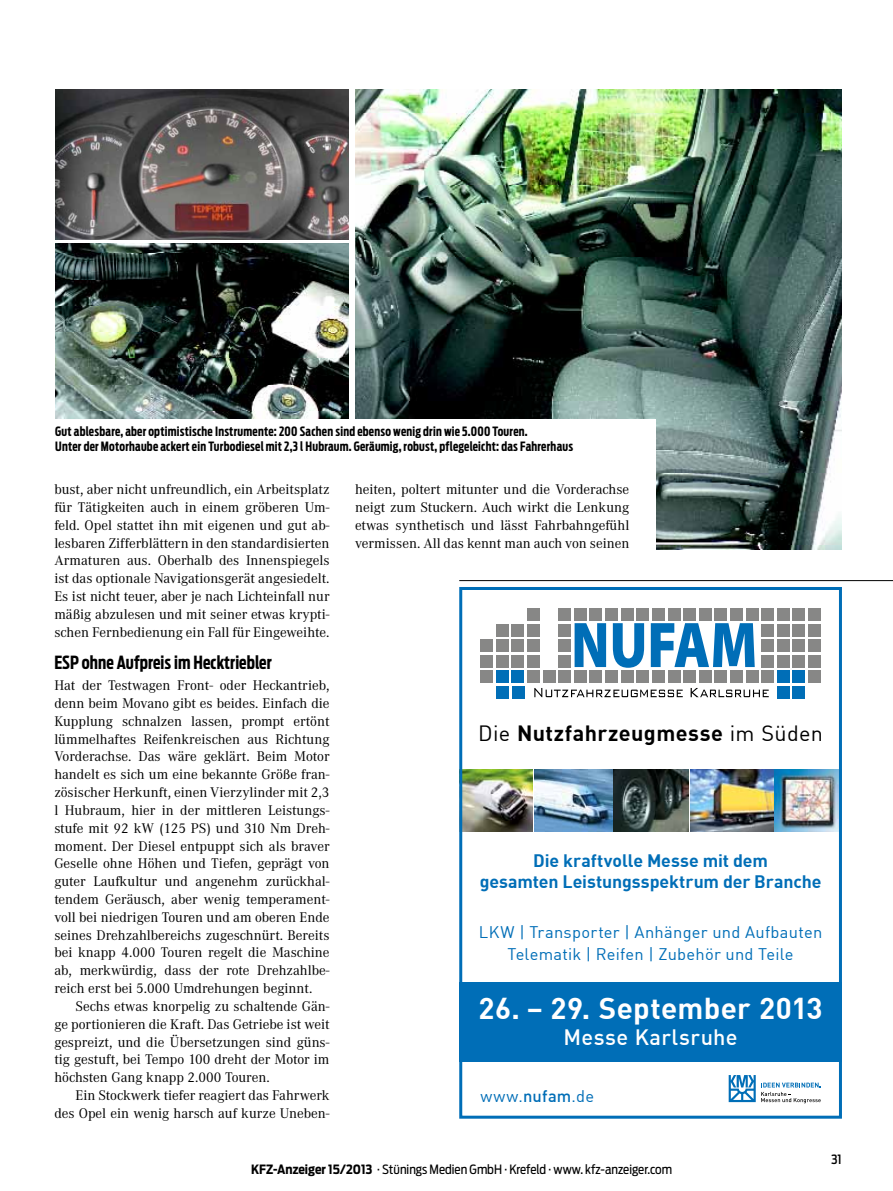
<style>
.page{position:relative;width:893px;height:1191px;background:#fff}
.page>*{position:absolute;margin:0;border:0;box-sizing:border-box;transform-origin:0 0}
.t1{font:700 29.55px "DIN";letter-spacing:.01em;color:#fff}
.t2{font:500 21.75px "DIN";letter-spacing:.02em;color:#fff}
.t3{font:700 21.6px "DIN";letter-spacing:.02em;color:#000}
.t4{font:700 18px "Antenna Extra Cond";letter-spacing:.005em;color:#000}
.t5{font:700 17.7px/21.3px "DIN";letter-spacing:-.005em;color:#006eb7;text-align:center}
.t6{font:16.5px/21px "DIN";letter-spacing:.015em;color:#006eb7;text-align:center}
.t7{font:14.55px/17.9px "Corporate A";color:#000;text-align:justify}
.t8{font:700 12.75px/15px "Antenna Extra Cond";letter-spacing:.02em;color:#000}
.t9{font:12.75px "Antenna Cond";color:#000}
.t10{font:500 12.75px "Antenna Cond";color:#000}
.s1{font-weight:400}
.s2{font-weight:500}
.s3{font-weight:700}
</style>
<div class="page">
<img style="left:775px;top:769px;width:63px;height:63px">
<img style="left:535px;top:769px;width:77px;height:63px">
<img style="left:614px;top:769px;width:74px;height:63px">
<img style="left:690px;top:769px;width:83px;height:63px">
<img style="left:463px;top:769px;width:70px;height:63px">
<div style="left:527px;top:608px;width:13px;height:12px;background:#878786"></div>
<div style="left:558px;top:608px;width:13px;height:12px;background:#878786"></div>
<div style="left:574px;top:608px;width:13px;height:12px;background:#878786"></div>
<div style="left:590px;top:608px;width:12px;height:12px;background:#878786"></div>
<div style="left:605px;top:608px;width:13px;height:12px;background:#878786"></div>
<div style="left:621px;top:608px;width:12px;height:12px;background:#878786"></div>
<div style="left:637px;top:608px;width:12px;height:12px;background:#878786"></div>
<div style="left:652px;top:608px;width:13px;height:12px;background:#878786"></div>
<div style="left:668px;top:608px;width:12px;height:12px;background:#878786"></div>
<div style="left:683px;top:608px;width:13px;height:12px;background:#878786"></div>
<div style="left:699px;top:608px;width:12px;height:12px;background:#878786"></div>
<div style="left:715px;top:608px;width:12px;height:12px;background:#878786"></div>
<div style="left:730px;top:608px;width:13px;height:12px;background:#878786"></div>
<div style="left:746px;top:608px;width:12px;height:12px;background:#878786"></div>
<div style="left:761px;top:608px;width:13px;height:12px;background:#878786"></div>
<div style="left:777px;top:608px;width:12px;height:12px;background:#878786"></div>
<div style="left:793px;top:608px;width:12px;height:12px;background:#878786"></div>
<div style="left:496px;top:624px;width:13px;height:12px;background:#878786"></div>
<div style="left:512px;top:624px;width:12px;height:12px;background:#878786"></div>
<div style="left:527px;top:624px;width:13px;height:12px;background:#878786"></div>
<div style="left:793px;top:624px;width:12px;height:12px;background:#878786"></div>
<div style="left:480px;top:639px;width:13px;height:13px;background:#878786"></div>
<div style="left:496px;top:639px;width:13px;height:13px;background:#878786"></div>
<div style="left:512px;top:639px;width:12px;height:13px;background:#878786"></div>
<div style="left:527px;top:639px;width:13px;height:13px;background:#878786"></div>
<div style="left:793px;top:639px;width:12px;height:13px;background:#878786"></div>
<div style="left:480px;top:655px;width:13px;height:12px;background:#878786"></div>
<div style="left:496px;top:655px;width:13px;height:12px;background:#878786"></div>
<div style="left:512px;top:655px;width:12px;height:12px;background:#878786"></div>
<div style="left:527px;top:655px;width:13px;height:12px;background:#878786"></div>
<div style="left:558px;top:624px;width:13px;height:12px;background:#878786"></div>
<div style="left:558px;top:639px;width:13px;height:13px;background:#878786"></div>
<div style="left:558px;top:655px;width:13px;height:12px;background:#878786"></div>
<div style="left:793px;top:655px;width:12px;height:12px;background:#878786"></div>
<div style="left:777px;top:624px;width:12px;height:12px;background:#878786"></div>
<div style="left:777px;top:639px;width:12px;height:13px;background:#878786"></div>
<div style="left:777px;top:655px;width:12px;height:12px;background:#878786"></div>
<div style="left:761px;top:624px;width:13px;height:12px;background:#878786"></div>
<div style="left:761px;top:639px;width:13px;height:13px;background:#878786"></div>
<div style="left:761px;top:655px;width:13px;height:12px;background:#878786"></div>
<div style="left:480px;top:670px;width:13px;height:13px;background:#878786"></div>
<div style="left:496px;top:670px;width:13px;height:13px;background:#006eb7"></div>
<div style="left:512px;top:670px;width:12px;height:13px;background:#006eb7"></div>
<div style="left:527px;top:670px;width:13px;height:13px;background:#878786"></div>
<div style="left:543px;top:670px;width:12px;height:13px;background:#878786"></div>
<div style="left:558px;top:670px;width:13px;height:13px;background:#878786"></div>
<div style="left:574px;top:670px;width:13px;height:13px;background:#878786"></div>
<div style="left:590px;top:670px;width:12px;height:13px;background:#878786"></div>
<div style="left:605px;top:670px;width:13px;height:13px;background:#878786"></div>
<div style="left:621px;top:670px;width:12px;height:13px;background:#878786"></div>
<div style="left:637px;top:670px;width:12px;height:13px;background:#878786"></div>
<div style="left:652px;top:670px;width:13px;height:13px;background:#878786"></div>
<div style="left:668px;top:670px;width:12px;height:13px;background:#878786"></div>
<div style="left:683px;top:670px;width:13px;height:13px;background:#878786"></div>
<div style="left:699px;top:670px;width:12px;height:13px;background:#878786"></div>
<div style="left:715px;top:670px;width:12px;height:13px;background:#878786"></div>
<div style="left:730px;top:670px;width:13px;height:13px;background:#878786"></div>
<div style="left:746px;top:670px;width:12px;height:13px;background:#878786"></div>
<div style="left:761px;top:670px;width:13px;height:13px;background:#878786"></div>
<div style="left:777px;top:670px;width:12px;height:13px;background:#006eb7"></div>
<div style="left:793px;top:670px;width:12px;height:13px;background:#006eb7"></div>
<div style="left:808px;top:608px;width:13px;height:12px;background:#878786"></div>
<div style="left:808px;top:624px;width:13px;height:12px;background:#878786"></div>
<div style="left:808px;top:639px;width:13px;height:13px;background:#878786"></div>
<div style="left:808px;top:655px;width:13px;height:12px;background:#878786"></div>
<div style="left:808px;top:670px;width:13px;height:13px;background:#878786"></div>
<svg style="left:575px;top:623px;width:31px;height:44px"></svg>
<svg style="left:613px;top:623px;width:31px;height:45px"></svg>
<svg style="left:651px;top:623px;width:104px;height:44px"></svg>
<svg style="left:534px;top:688px;width:149px;height:9px"></svg>
<svg style="left:691px;top:688px;width:78px;height:9px"></svg>
<div style="left:496px;top:686px;width:13px;height:12px;background:#006eb7"></div>
<div style="left:512px;top:686px;width:12px;height:12px;background:#006eb7"></div>
<div style="left:777px;top:686px;width:13px;height:12px;background:#006eb7"></div>
<div style="left:793px;top:686px;width:12px;height:12px;background:#006eb7"></div>
<div style="left:459px;top:982px;width:383px;height:79px;background:#006eb7"></div>
<svg style="left:729px;top:1075px;width:92px;height:28px"></svg>
<div style="left:459px;top:587px;width:383px;height:531px;border:3px solid #006eb7"></div>
<hr style="left:459px;top:580px;width:434px;height:1px;background:#000">
<img style="left:355px;top:89px;width:301px;height:330px">
<img style="left:656px;top:89px;width:186px;height:461px">
<img style="left:55px;top:244px;width:294px;height:174px">
<img style="left:55px;top:89px;width:294px;height:151px">
<p class="t8" style="left:55px;top:423px;width:519px">Gut ablesbare, aber optimistische Instrumente: 200 Sachen sind ebenso wenig drin wie 5.000 Touren.<br>Unter der Motorhaube ackert ein Turbodiesel mit 2,3 l Hubraum. Geräumig, robust, pflegeleicht: das Fahrerhaus</p>
<p class="t7" style="left:54px;top:481px;width:277px">bust, aber nicht unfreundlich, ein Arbeitsplatz für Tätigkeiten auch in einem gröberen Um&shy;feld. Opel stattet ihn mit eigenen und gut ab&shy;lesbaren Zifferblättern in den standardisierten Armaturen aus. Oberhalb des Innenspiegels ist das optionale Navigationsgerät angesiedelt.<br>Es ist nicht teuer, aber je nach Lichteinfall nur mäßig abzulesen und mit seiner etwas krypti&shy;schen Fernbedienung ein Fall für Eingeweihte.</p>
<p class="t4" style="left:54px;top:651px;width:219px">ESP ohne Aufpreis im Hecktriebler</p>
<p class="t7" style="left:54px;top:677px;width:277px">Hat der Testwagen Front- oder Heckantrieb, denn beim Movano gibt es beides. Einfach die Kupplung schnalzen lassen, prompt ertönt lümmelhaftes Reifenkreischen aus Richtung Vorderachse. Das wäre geklärt. Beim Motor handelt es sich um eine bekannte Größe fran&shy;zösischer Herkunft, einen Vierzylinder mit 2,3 l Hubraum, hier in der mittleren Leistungs&shy;stufe mit 92 kW (125 PS) und 310 Nm Dreh&shy;moment. Der Diesel entpuppt sich als braver Geselle ohne Höhen und Tiefen, geprägt von guter Laufkultur und angenehm zurückhal&shy;tendem Geräusch, aber wenig temperament&shy;voll bei niedrigen Touren und am oberen Ende seines Drehzahlbereichs zugeschnürt. Bereits bei knapp 4.000 Touren regelt die Maschine ab, merkwürdig, dass der rote Drehzahlbe&shy;reich erst bei 5.000 Umdrehungen beginnt.</p>
<p class="t7" style="left:54px;top:997px;width:277px;text-indent:21px">Sechs etwas knorpelig zu schaltende Gän&shy;ge portionieren die Kraft. Das Getriebe ist weit gespreizt, und die Übersetzungen sind güns&shy;tig gestuft, bei Tempo 100 dreht der Motor im höchsten Gang knapp 2.000 Touren.</p>
<p class="t7" style="left:54px;top:1086px;width:277px;text-align:right">Ein Stockwerk tiefer reagiert das Fahrwerk des Opel ein wenig harsch auf kurze Uneben-</p>
<p class="t7" style="left:355px;top:481px;width:276px">heiten, poltert mitunter und die Vorderachse neigt zum Stuckern. Auch wirkt die Lenkung etwas synthetisch und lässt Fahrbahngefühl vermissen. All das kennt man auch von seinen</p>
<h3 class="t3" style="left:478px;top:719px;width:346px"><span class="s1">Die</span> Nutzfahrzeugmesse <span class="s1">im Süden</span></h3>
<p class="t5" style="left:480px;top:849px;width:343px">Die kraftvolle Messe mit dem<br>gesamten Leistungsspektrum der Branche</p>
<p class="t6" style="left:479px;top:921px;width:345px">LKW | Transporter | Anhänger und Aufbauten<br>Telematik | Reifen | Zubehör und Teile</p>
<h1 class="t1" style="left:478px;top:989px;width:346px">26. – 29. September 2013</h1>
<h2 class="t2" style="left:564px;top:1023px;width:175px">Messe Karlsruhe</h2>
<p class="t6" style="left:480px;top:1085px;width:115px">www.<span class="s2">nufam</span>.de</p>
<p class="t9" style="left:251px;top:1162px;width:422px"><span class="s3">KFZ-Anzeiger 15/2013</span> · Stünings Medien GmbH · Krefeld · www. kfz-anzeiger.com</p>
<p class="t10" style="left:831px;top:1152px;width:12px">31</p>
</div>
